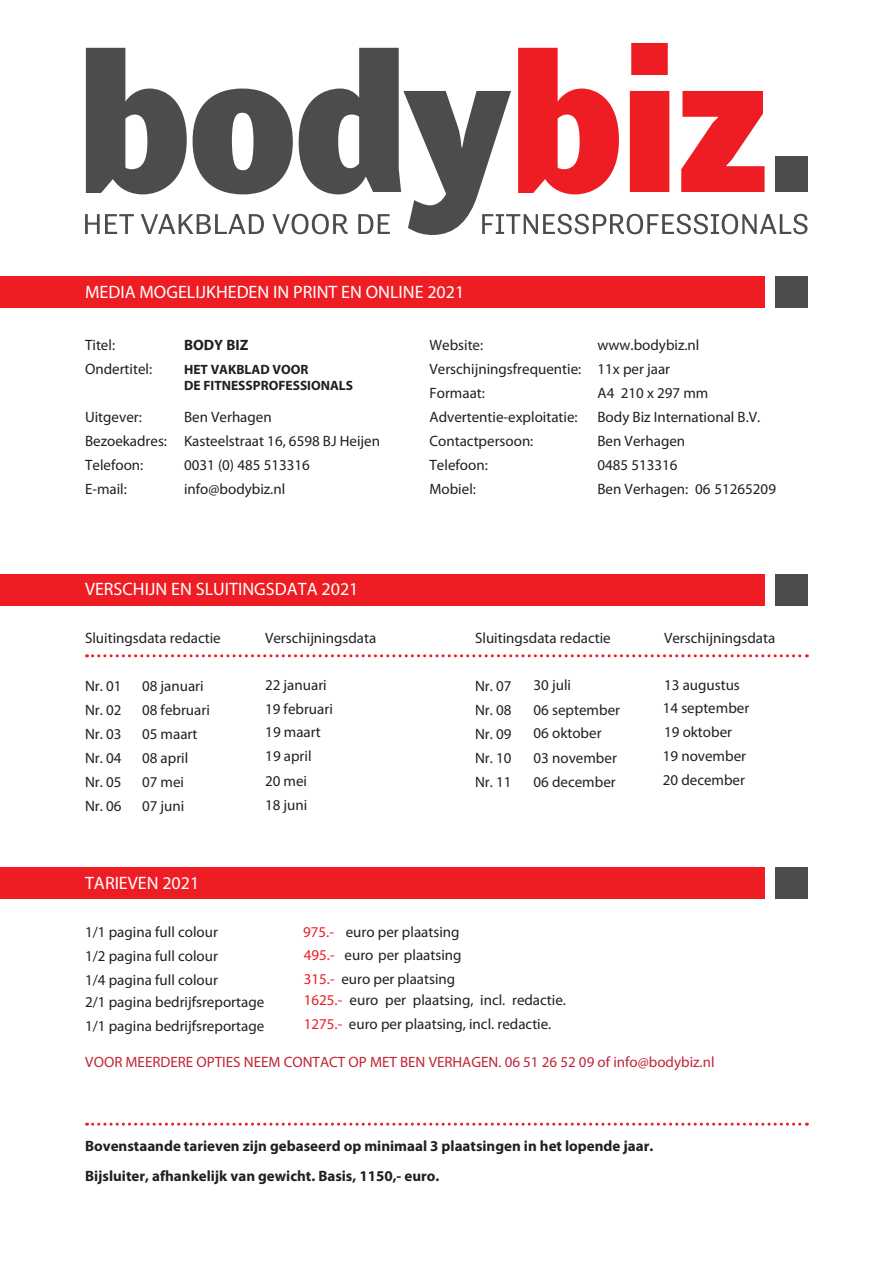
<style>
.page{position:relative;width:893px;height:1263px;background:#fff}
.page>*{position:absolute;margin:0;border:0;box-sizing:border-box;transform-origin:0 0}
.t1{font:18px "Myriad Pro";color:#fff}
.t2{font:15px/23.9px "Myriad Pro";color:#231f20}
.t3{font:700 15px "Myriad Pro";color:#231f20}
.t4{font:15px "Myriad Pro";color:#c02437}
.t5{font:700 13.5px/16.2px "Myriad Pro";color:#231f20}
.s1{color:#ee1d23}
</style>
<div class="page">
<svg style="left:87px;top:654px;width:720px;height:3px"></svg>
<div style="left:0;top:574px;width:765px;height:31px;background:#ee1d23"></div>
<div style="left:0;top:276px;width:765px;height:32px;background:#ee1d23"></div>
<div style="left:775px;top:276px;width:32px;height:32px;background:#4b4c4d"></div>
<div style="left:775px;top:574px;width:32px;height:31px;background:#4b4c4d"></div>
<div style="left:775px;top:867px;width:32px;height:31px;background:#4b4c4d"></div>
<div style="left:0;top:867px;width:765px;height:31px;background:#ee1d23"></div>
<div style="left:775px;top:157px;width:33px;height:35px;background:#4b4c4d"></div>
<svg style="left:518px;top:43px;width:247px;height:151px"></svg>
<svg style="left:86px;top:48px;width:425px;height:187px"></svg>
<svg style="left:85px;top:214px;width:723px;height:20px"></svg>
<svg style="left:87px;top:1123px;width:720px;height:3px"></svg>
<p class="t1" style="left:85px;top:281px;width:381px">MEDIA MOGELIJKHEDEN IN PRINT EN ONLINE 2021</p>
<p class="t2" style="left:85px;top:333px;width:32px">Titel:</p>
<p class="t3" style="left:184px;top:335px;width:66px">BODY BIZ</p>
<p class="t2" style="left:85px;top:357px;width:69px">Ondertitel:</p>
<p class="t2" style="left:85px;top:405px;width:58px">Uitgever:</p>
<p class="t5" style="left:184px;top:361px;width:171px">HET VAKBLAD VOOR<br>DE FITNESSPROFESSIONALS</p>
<p class="t2" style="left:85px;top:405px;width:297px;text-indent:99px">Ben Verhagen<br>Bezoekadres: Kasteelstraat 16, 6598 BJ Heijen<br>Telefoon:</p>
<p class="t2" style="left:184px;top:453px;width:127px">0031 (0) 485 513316</p>
<p class="t2" style="left:85px;top:477px;width:43px">E-mail:</p>
<p class="t2" style="left:184px;top:477px;width:103px">info@bodybiz.nl</p>
<p class="t2" style="left:429px;top:333px;width:271px;text-indent:168px">www.bodybiz.nl<br>Verschijningsfrequentie: 11x per jaar<br>Formaat:</p>
<p class="t2" style="left:429px;top:333px;width:55px">Website:</p>
<p class="t2" style="left:597px;top:381px;width:112px">A4 210 x 297 mm</p>
<p class="t2" style="left:429px;top:405px;width:150px">Advertentie-exploitatie:</p>
<p class="t2" style="left:597px;top:405px;width:164px">Body Biz International B.V.</p>
<p class="t2" style="left:429px;top:428px;width:105px;line-height:24.3px">Contactpersoon:<br>Telefoon:<br>Mobiel:</p>
<p class="t2" style="left:597px;top:428px;width:180px;line-height:24.5px">Ben Verhagen<br>0485 513316<br>Ben Verhagen: 06 51265209</p>
<p class="t1" style="left:85px;top:578px;width:275px">VERSCHIJN EN SLUITINGSDATA 2021</p>
<p class="t2" style="left:85px;top:626px;width:137px">Sluitingsdata redactie</p>
<p class="t2" style="left:265px;top:626px;width:113px">Verschijningsdata</p>
<p class="t2" style="left:475px;top:626px;width:137px">Sluitingsdata redactie</p>
<p class="t2" style="left:664px;top:626px;width:113px">Verschijningsdata</p>
<p class="t2" style="left:85px;top:674px;width:38px">Nr. 01</p>
<p class="t2" style="left:142px;top:674px;width:63px">08 januari</p>
<p class="t2" style="left:475px;top:674px;width:38px">Nr. 07</p>
<p class="t2" style="left:534px;top:673px;width:39px">30 juli</p>
<p class="t2" style="left:85px;top:698px;width:38px">Nr. 02</p>
<p class="t2" style="left:142px;top:698px;width:69px">08 februari</p>
<p class="t2" style="left:475px;top:698px;width:38px">Nr. 08</p>
<p class="t2" style="left:534px;top:698px;width:88px">06 september</p>
<p class="t2" style="left:85px;top:722px;width:38px">Nr. 03</p>
<p class="t2" style="left:142px;top:722px;width:57px">05 maart</p>
<p class="t2" style="left:475px;top:722px;width:38px">Nr. 09</p>
<p class="t2" style="left:534px;top:721px;width:69px">06 oktober</p>
<p class="t2" style="left:85px;top:746px;width:38px">Nr. 04</p>
<p class="t2" style="left:142px;top:746px;width:48px">08 april</p>
<p class="t2" style="left:475px;top:746px;width:38px">Nr. 10</p>
<p class="t2" style="left:534px;top:746px;width:85px">03 november</p>
<p class="t2" style="left:85px;top:770px;width:38px">Nr. 05</p>
<p class="t2" style="left:142px;top:770px;width:44px">07 mei</p>
<p class="t2" style="left:475px;top:770px;width:38px">Nr. 11</p>
<p class="t2" style="left:533px;top:769px;width:84px">06 december</p>
<p class="t2" style="left:663px;top:672px;width:88px">13 augustus<br>14 september<br>19 oktober<br>19 november<br>20 december</p>
<p class="t2" style="left:265px;top:673px;width:69px">22 januari<br>19 februari<br>19 maart<br>19 april<br>20 mei<br>18 juni</p>
<p class="t2" style="left:85px;top:794px;width:38px">Nr. 06</p>
<p class="t2" style="left:142px;top:794px;width:44px">07 juni</p>
<p class="t1" style="left:85px;top:872px;width:116px">TARIEVEN 2021</p>
<p class="t2" style="left:85px;top:920px;width:134px">1/1 pagina full colour</p>
<p class="t2" style="left:303px;top:920px;width:158px"><span class="s1">975.-</span> euro per plaatsing</p>
<p class="t2" style="left:85px;top:943px;width:134px">1/2 pagina full colour<br>1/4 pagina full colour</p>
<p class="t2" style="left:304px;top:943px;width:159px;line-height:23.4px"><span class="s1">495.-</span> euro per plaatsing<br><span class="s1">315.-</span> euro per plaatsing</p>
<p class="t2" style="left:85px;top:990px;width:181px">2/1 pagina bedrijfsreportage<br>1/1 pagina bedrijfsreportage</p>
<p class="t2" style="left:304px;top:988px;width:264px"><span class="s1">1625.-</span> euro per plaatsing, incl. redactie.<br><span class="s1">1275.-</span> euro per plaatsing, incl. redactie.</p>
<p class="t4" style="left:85px;top:1053px;width:631px">VOOR MEERDERE OPTIES NEEM CONTACT OP MET BEN VERHAGEN. 06 51 26 52 09 of info@bodybiz.nl</p>
<p class="t3" style="left:85px;top:1136px;width:570px">Bovenstaande tarieven zijn gebaseerd op minimaal 3 plaatsingen in het lopende jaar.</p>
<p class="t3" style="left:85px;top:1166px;width:356px">Bijsluiter, afhankelijk van gewicht. Basis, 1150,- euro.</p>
</div>
